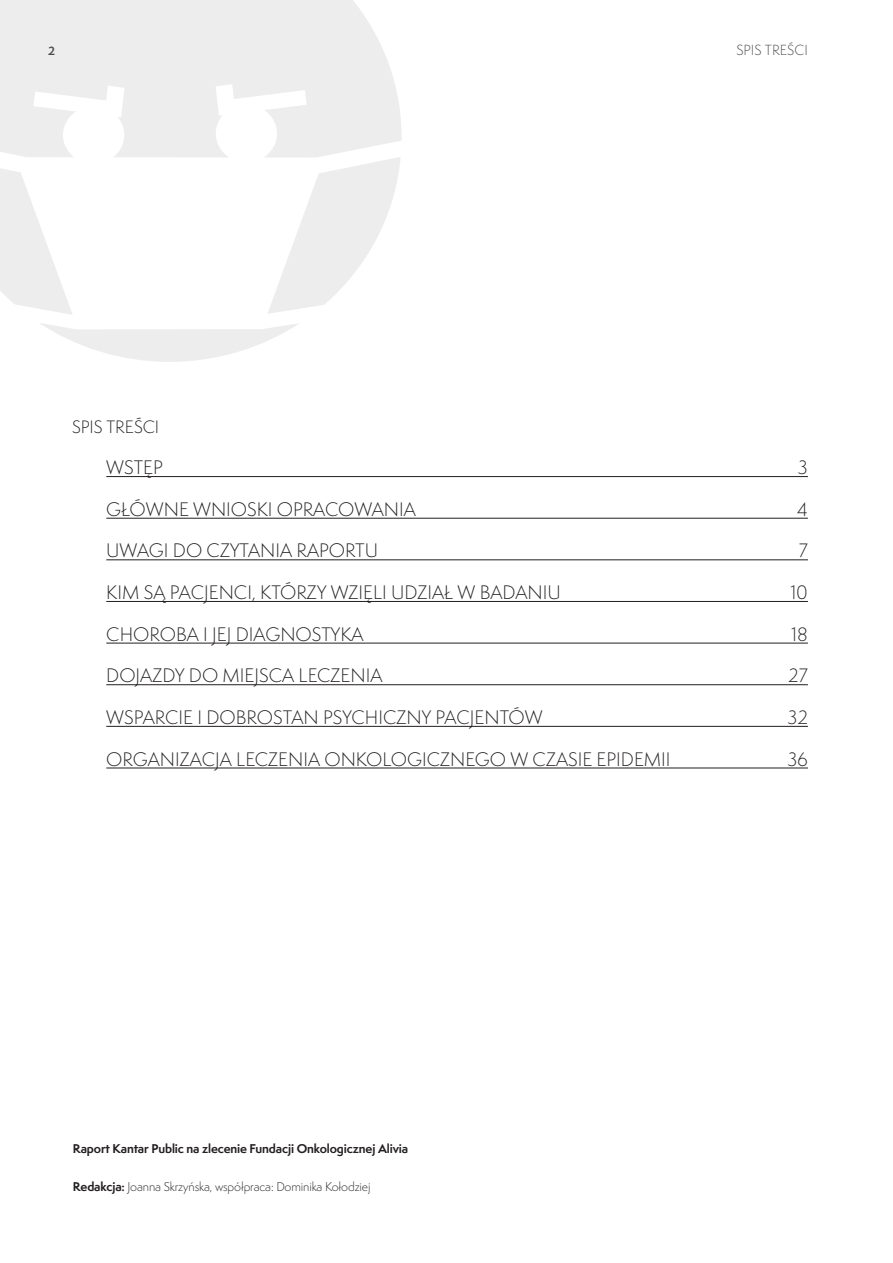
<style>
.page{position:relative;width:893px;height:1263px;background:#fff}
.page>*{position:absolute;margin:0;border:0;box-sizing:border-box;transform-origin:0 0}
.t1{font:300 18px "Semplicita Pro";color:#231f20}
.t2{font:300 16.5px "Semplicita Pro";letter-spacing:-.005em;color:#231f20}
.t3{font:300 13.5px "Semplicita Pro";color:#4b4c4d}
.t4{font:700 11.7px "Semplicita Pro";letter-spacing:-.01em;color:#231f20}
.t5{font:300 11.7px "Semplicita Pro";letter-spacing:-.01em;color:#231f20}
.t6{font:700 11.1px "Semplicita Pro";color:#4b4c4d}
.s1{font-weight:700}
</style>
<div class="page">
<svg style="left:0;top:168px;width:72px;height:147px"></svg>
<svg style="left:40px;top:323px;width:258px;height:39px"></svg>
<svg style="left:268px;top:158px;width:132px;height:156px"></svg>
<svg style="left:0;top:0;width:402px;height:158px;fill:#ededed"></svg>
<hr style="left:106px;top:476px;width:702px;height:1px;background:#231f20">
<hr style="left:106px;top:518px;width:702px;height:1px;background:#231f20">
<hr style="left:106px;top:560px;width:702px;height:1px;background:#231f20">
<hr style="left:106px;top:601px;width:702px;height:1px;background:#231f20">
<hr style="left:106px;top:643px;width:702px;height:1px;background:#231f20">
<hr style="left:106px;top:684px;width:702px;height:1px;background:#231f20">
<hr style="left:106px;top:726px;width:702px;height:1px;background:#231f20">
<hr style="left:106px;top:768px;width:702px;height:1px;background:#231f20">
<p class="t6" style="left:48px;top:43px;width:8px">2</p>
<p class="t3" style="left:736px;top:41px;width:73px">SPIS TREŚCI</p>
<p class="t2" style="left:72px;top:415px;width:88px">SPIS TREŚCI</p>
<p class="t1" style="left:106px;top:455px;width:58px">WSTĘP</p>
<p class="t1" style="left:798px;top:455px;width:11px">3</p>
<p class="t1" style="left:106px;top:497px;width:311px">GŁÓWNE WNIOSKI OPRACOWANIA</p>
<p class="t1" style="left:797px;top:497px;width:12px">4</p>
<p class="t1" style="left:106px;top:539px;width:273px">UWAGI DO CZYTANIA RAPORTU</p>
<p class="t1" style="left:799px;top:539px;width:11px">7</p>
<p class="t1" style="left:106px;top:580px;width:456px">KIM SĄ PACJENCI, KTÓRZY WZIĘLI UDZIAŁ W BADANIU</p>
<p class="t1" style="left:790px;top:580px;width:19px">10</p>
<p class="t1" style="left:106px;top:622px;width:259px">CHOROBA I JEJ DIAGNOSTYKA</p>
<p class="t1" style="left:791px;top:622px;width:18px">18</p>
<p class="t1" style="left:106px;top:664px;width:278px">DOJAZDY DO MIEJSCA LECZENIA</p>
<p class="t1" style="left:788px;top:664px;width:21px">27</p>
<p class="t1" style="left:106px;top:705px;width:438px">WSPARCIE I DOBROSTAN PSYCHICZNY PACJENTÓW</p>
<p class="t1" style="left:787px;top:705px;width:22px">32</p>
<p class="t1" style="left:106px;top:747px;width:566px">ORGANIZACJA LECZENIA ONKOLOGICZNEGO W CZASIE EPIDEMII</p>
<p class="t1" style="left:787px;top:747px;width:22px">36</p>
<p class="t4" style="left:73px;top:1140px;width:337px">Raport Kantar Public na zlecenie Fundacji Onkologicznej Alivia</p>
<p class="t5" style="left:73px;top:1178px;width:299px"><span class="s1">Redakcja:</span> Joanna Skrzyńska, współpraca: Dominika Kołodziej</p>
</div>
